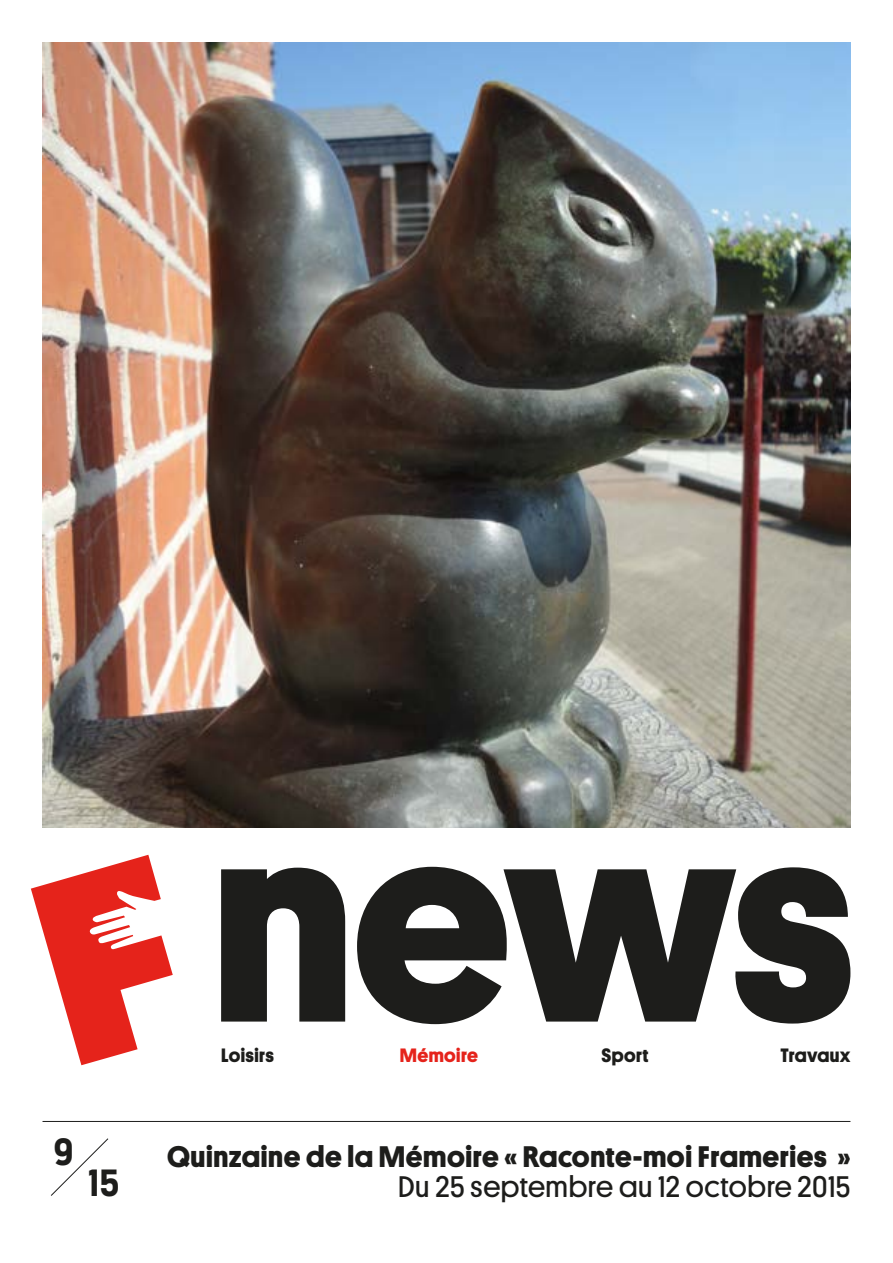
<style>
.page{position:relative;width:893px;height:1263px;background:#fff}
.page>*{position:absolute;margin:0;border:0;box-sizing:border-box;transform-origin:0 0}
.t1{font:500 38.25px "Platform";color:#1d1d1b}
.t2{font:700 30px "Platform";letter-spacing:.02em;color:#1d1d1b}
.t3{font:30px "Platform";letter-spacing:.02em;color:#1d1d1b}
.t4{font:700 19.5px "Platform";letter-spacing:.02em;color:#1d1d1b}
.t5{font:700 19.5px "Platform";letter-spacing:.02em;color:#e5231b}
</style>
<div class="page">
<svg style="left:221px;top:867px;width:629px;height:157px;fill:#1d1d1b"></svg>
<svg style="left:31px;top:855px;width:142px;height:210px"></svg>
<svg style="left:51px;top:1138px;width:57px;height:58px"></svg>
<hr style="left:43px;top:1121px;width:807px;height:1px;background:#1d1d1b">
<img style="left:43px;top:43px;width:807px;height:785px">
<p class="t1" style="left:54px;top:1124px;width:21px">9</p>
<p class="t1" style="left:89px;top:1154px;width:32px">15</p>
<p class="t4" style="left:221px;top:1040px;width:54px">Loisirs</p>
<p class="t4" style="left:601px;top:1040px;width:49px">Sport</p>
<p class="t4" style="left:780px;top:1040px;width:72px">Travaux</p>
<p class="t5" style="left:400px;top:1040px;width:79px">Mémoire</p>
<p class="t2" style="left:167px;top:1134px;width:685px">Quinzaine de la Mémoire « Raconte-moi Frameries »</p>
<p class="t3" style="left:398px;top:1164px;width:454px">Du 25 septembre au 12 octobre 2015</p>
</div>
